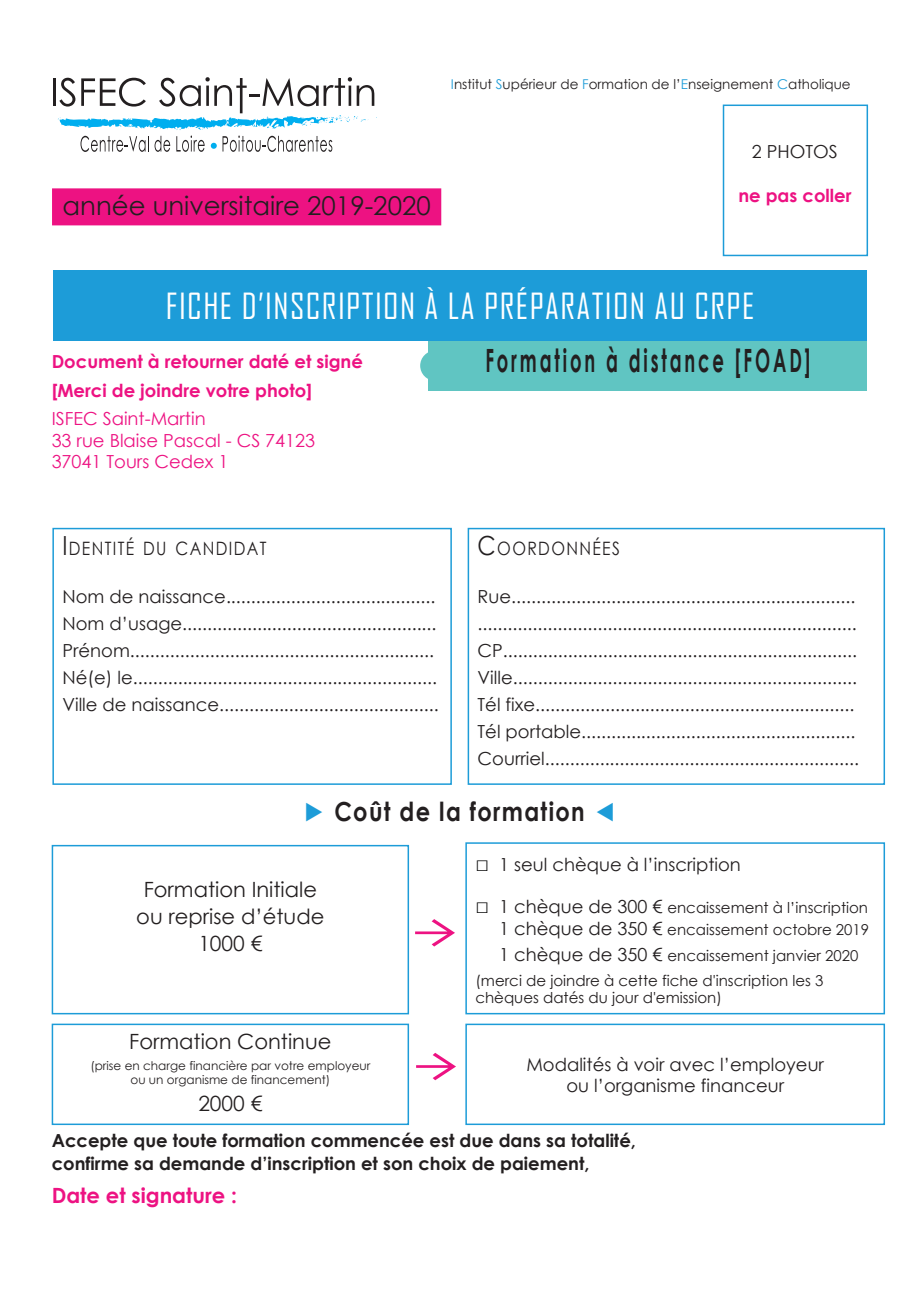
<style>
.page{position:relative;width:919px;height:1289px;background:#fff}
.page>*{position:absolute;margin:0;border:0;box-sizing:border-box;transform-origin:0 0}
.t1{font:48.75px "Minion Pro";color:#ed1282;scale:1.39 1}
.t2{font:34.5px "Agency FB";letter-spacing:.04em;color:#fff}
.t3{font:700 32.1px "Century Gothic";letter-spacing:.16em;color:#231f20;scale:.56 1}
.t4{font:700 26.25px "Century Gothic";letter-spacing:.06em;color:#231f20;scale:.85 1}
.t5{font:25.95px "Century Gothic";color:#231f20}
.t6{font:21px "Century Gothic";color:#231f20}
.t7{font:700 21px "Century Gothic";color:#ed1282}
.t8{font:18.45px "Century Gothic";letter-spacing:.085em;color:#231f20;scale:.85 1}
.t9{font:18px "Century Gothic";color:#231f20}
.t10{font:700 18px "Century Gothic";color:#231f20}
.t11{font:700 18px "Century Gothic";color:#ed1282}
.t12{font:18px "Century Gothic";color:#ed1282}
.t13{font:15px/16.5px "Century Gothic";color:#231f20}
.t14{font:13.5px "Century Gothic";color:#231f20}
.t15{font:12px "Century Gothic";color:#231f20}
.s1{color:#1d9cd8}
.s2{font-size:26.25px}
.s3{font-family:"Arial";font-size:22.5px;color:#000}
.s4{font-size:18px}
</style>
<div class="page">
<hr style="left:53px;top:78px;width:3px;height:28px;background:#231f20">
<svg style="left:58px;top:77px;width:317px;height:75px"></svg>
<div style="left:52px;top:188px;width:389px;height:37px;background:#ed1282"></div>
<div style="left:52px;top:528px;width:400px;height:256px;border:2px solid #1d9cd8"></div>
<div style="left:467px;top:528px;width:417px;height:256px;border:2px solid #1d9cd8"></div>
<div style="left:53px;top:270px;width:814px;height:71px;background:#1d9cd8"></div>
<div style="left:429px;top:341px;width:438px;height:49px;background:#60c5c2"></div>
<div style="left:420px;top:350px;width:30px;height:31px;background:#60c5c2;border-radius:50%"></div>
<div style="left:722px;top:104px;width:146px;height:152px;border:2px solid #1d9cd8"></div>
<div style="left:52px;top:844px;width:357px;height:170px;border:2px solid #1d9cd8"></div>
<div style="left:465px;top:842px;width:419px;height:172px;border:2px solid #1d9cd8"></div>
<div style="left:52px;top:1023px;width:357px;height:102px;border:2px solid #1d9cd8"></div>
<div style="left:465px;top:1023px;width:419px;height:102px;border:2px solid #1d9cd8"></div>
<p class="t5" style="left:63px;top:187px;width:369px">année universitaire 2019-2020</p>
<p class="t14" style="left:451px;top:74px;width:401px"><span class="s1">I</span>nstitut <span class="s1">S</span>upérieur de <span class="s1">F</span>ormation de l’<span class="s1">E</span>nseignement <span class="s1">C</span>atholique</p>
<p class="t9" style="left:752px;top:139px;width:87px">2 PHOTOS</p>
<p class="t11" style="left:738px;top:182px;width:115px">ne pas coller</p>
<p class="t2" style="left:166px;top:285px;width:590px">FICHE D’INSCRIPTION À LA PRÉPARATION AU CRPE</p>
<p class="t11" style="left:52px;top:348px;width:313px">Document à retourner daté et signé</p>
<p class="t3" style="left:485px;top:336px;width:582px">Formation à distance [FOAD]</p>
<p class="t11" style="left:52px;top:376px;width:262px">[Merci de joindre votre photo]</p>
<p class="t12" style="left:52px;top:406px;width:155px">ISFEC Saint-Martin</p>
<p class="t12" style="left:52px;top:427px;width:265px">33 rue Blaise Pascal - CS 74123</p>
<p class="t12" style="left:52px;top:449px;width:178px">37041 Tours Cedex 1</p>
<p class="t8" style="left:62px;top:535px;width:241px"><span class="s2">I</span>DENTITÉ DU CANDIDAT</p>
<p class="t9" style="left:62px;top:584px;width:374px">Nom de naissance..........................................</p>
<p class="t9" style="left:62px;top:611px;width:375px">Nom d’usage...................................................</p>
<p class="t9" style="left:62px;top:638px;width:373px">Prénom.............................................................</p>
<p class="t9" style="left:62px;top:665px;width:376px">Né(e) le.............................................................</p>
<p class="t9" style="left:62px;top:692px;width:377px">Ville de naissance............................................</p>
<p class="t8" style="left:477px;top:535px;width:169px"><span class="s2">C</span>OORDONNÉES</p>
<p class="t9" style="left:477px;top:584px;width:379px">Rue.....................................................................</p>
<p class="t9" style="left:477px;top:611px;width:380px">............................................................................</p>
<p class="t9" style="left:477px;top:638px;width:381px">CP.......................................................................</p>
<p class="t9" style="left:477px;top:665px;width:381px">Ville.....................................................................</p>
<p class="t9" style="left:477px;top:692px;width:378px">Tél fixe................................................................</p>
<p class="t9" style="left:477px;top:719px;width:379px">Tél portable.......................................................</p>
<p class="t9" style="left:477px;top:746px;width:383px">Courriel...............................................................</p>
<p class="t4" style="left:303px;top:791px;width:369px"><span class="s1">►</span> Coût de la formation <span class="s1">◄</span></p>
<p class="t6" style="left:144px;top:874px;width:175px">Formation Initiale</p>
<p class="t6" style="left:136px;top:901px;width:190px">ou reprise d’étude</p>
<p class="t6" style="left:198px;top:928px;width:65px">1000 €</p>
<p class="t6" style="left:129px;top:1027px;width:204px">Formation Continue</p>
<p class="t15" style="left:90px;top:1057px;width:281px">(prise en charge financière par votre employeur</p>
<p class="t15" style="left:130px;top:1071px;width:201px">ou un organisme de financement)</p>
<p class="t6" style="left:198px;top:1088px;width:65px">2000 €</p>
<p class="t1" style="left:413px;top:897px;width:33px">→</p>
<p class="t1" style="left:414px;top:1030px;width:33px">→</p>
<p class="t9" style="left:475px;top:851px;width:267px"><span class="s3">□</span> 1 seul chèque à l’inscription</p>
<p class="t13" style="left:475px;top:898px;width:394px"><span class="s3">□</span> <span class="s4">1 chèque de 300 €</span> encaissement à l’inscription</p>
<p class="t13" style="left:499px;top:921px;width:371px"><span class="s4">1 chèque de 350 €</span> encaissement octobre 2019</p>
<p class="t13" style="left:499px;top:946px;width:360px"><span class="s4">1 chèque de 350 €</span> encaissement janvier 2020</p>
<p class="t13" style="left:475px;top:972px;width:349px">(merci de joindre à cette fiche d'inscription les 3 chèques datés du jour d'emission)</p>
<p class="t9" style="left:526px;top:1051px;width:299px">Modalités à voir avec l’employeur</p>
<p class="t9" style="left:566px;top:1072px;width:219px">ou l’organisme financeur</p>
<p class="t10" style="left:52px;top:1127px;width:585px">Accepte que toute formation commencée est due dans sa totalité,</p>
<p class="t10" style="left:52px;top:1149px;width:539px">confirme sa demande d’inscription et son choix de paiement,</p>
<p class="t7" style="left:52px;top:1179px;width:187px">Date et signature :</p>
</div>
